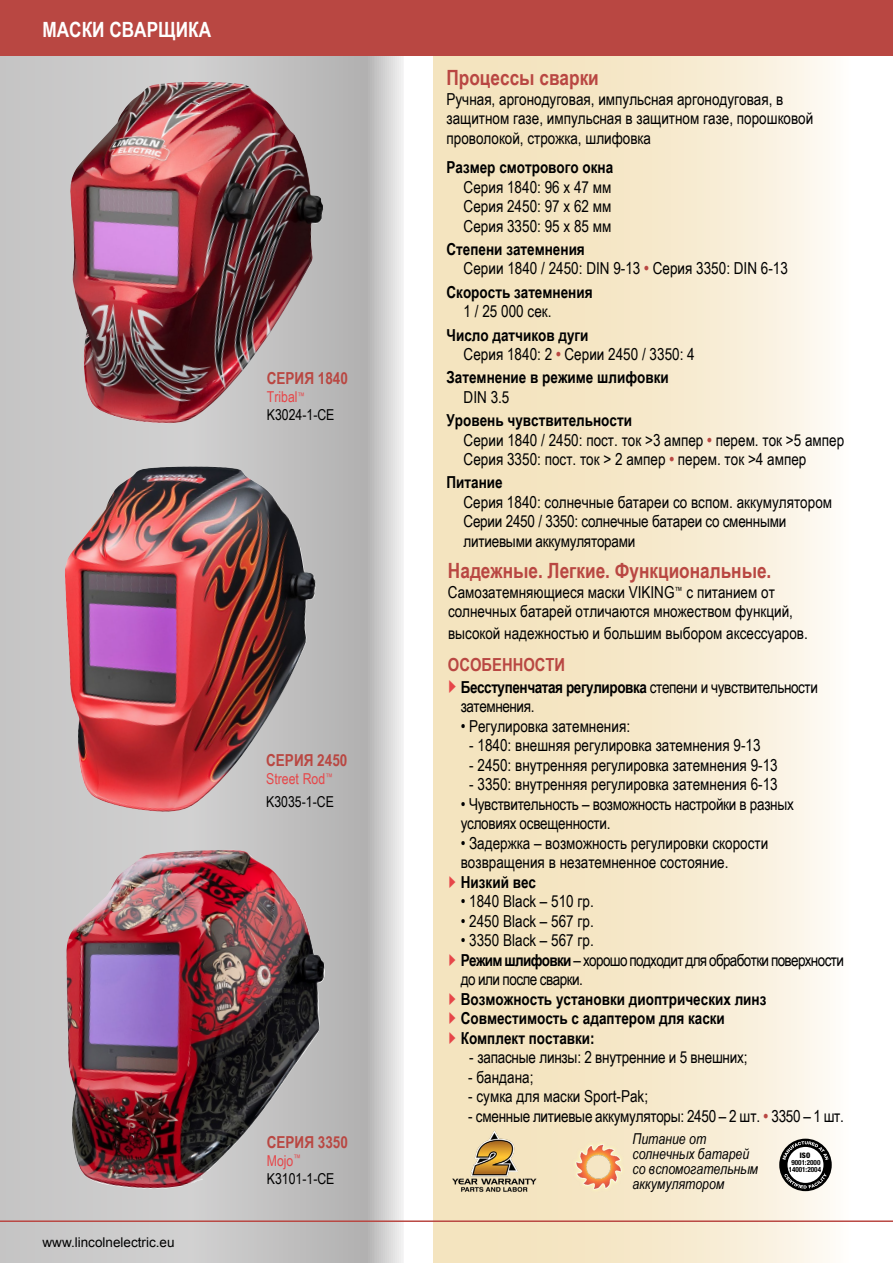
<style>
.page{position:relative;width:893px;height:1263px;background:#fff}
.page>*{position:absolute;margin:0;border:0;box-sizing:border-box;transform-origin:0 0}
.t1{font:700 21px "Arial Narrow";color:#b94742}
.t2{font:700 21px "Arial Narrow";color:#fff}
.t3{font:700 18px "Arial Narrow";color:#b94742}
.t4{font:16.5px/19.5px "Arial Narrow";color:#000}
.t5{font:700 16.5px/19.5px "Arial Narrow";color:#000}
.t6{font:16.5px/19.5px "Arial Narrow";letter-spacing:-.04em;color:#000}
.t7{font:16.5px/19.5px "Arial Narrow";letter-spacing:-.02em;color:#000}
.t8{font:16.5px/19.5px "Arial Narrow";letter-spacing:-.025em;color:#000}
.t9{font:700 16.5px "Arial Narrow";color:#b94742}
.t10{font:italic 15px/15px "Arial Narrow";color:#000}
.t11{font:15px/18px "Arial Narrow";color:#000}
.t12{font:13.5px "Arial";color:#000}
.t13{font:900 condensed 7.5px "Helvetica Neue";color:#000}
.t14{font:700 condensed 7.05px/7.2px "Helvetica Neue";color:#000;text-align:center}
.s1{color:#e64649}
.s2{font-weight:700}
.s3{font-weight:700;color:#b94742}
</style>
<div class="page">
<div style="left:434px;top:38px;width:416px;height:1225px;background:linear-gradient(to right,#f2dfb3,#fcf7ed)"></div>
<svg style="left:0;top:55px;width:404px;height:1208px;background:#c5c4c4"></svg>
<div style="left:0;top:0;width:893px;height:55px;background:#b94742"></div>
<svg style="left:779px;top:1139px;width:53px;height:52px"></svg>
<img style="left:446px;top:1122px;width:103px;height:71px">
<img style="left:567px;top:1136px;width:60px;height:59px">
<img style="left:70px;top:82px;width:253px;height:341px">
<img style="left:65px;top:467px;width:251px;height:345px">
<img style="left:64px;top:850px;width:263px;height:339px">
<hr style="left:0;top:1220px;width:893px;height:2px;background:#b94742">
<svg style="left:449px;top:679px;width:7px;height:14px"></svg>
<svg style="left:449px;top:876px;width:6px;height:12px"></svg>
<svg style="left:449px;top:954px;width:6px;height:12px"></svg>
<svg style="left:449px;top:993px;width:6px;height:12px"></svg>
<svg style="left:449px;top:1012px;width:6px;height:12px"></svg>
<svg style="left:449px;top:1032px;width:6px;height:12px"></svg>
<p class="t2" style="left:43px;top:13px;width:170px">маски сварщика</p>
<p class="t9" style="left:267px;top:366px;width:83px">Серия 1840</p>
<p class="t11" style="left:267px;top:387px;width:69px"><span class="s1">Tribal</span><sup>™<br></sup>K3024-1-CE</p>
<p class="t9" style="left:266px;top:748px;width:83px">Се рия 2450</p>
<p class="t11" style="left:266px;top:766px;width:69px;line-height:23.4px"><span class="s1">Street Rod</span><sup>™<br></sup>K3035-1-CE</p>
<p class="t12" style="left:43px;top:1233px;width:134px">www.lincolnelectric.eu</p>
<p class="t9" style="left:267px;top:1130px;width:83px">Се рия 3350</p>
<p class="t11" style="left:267px;top:1151px;width:69px"><span class="s1">Mojo</span><sup>™<br></sup>K3101-1-CE</p>
<p class="t1" style="left:446px;top:62px;width:154px">Процессы сварки</p>
<p class="t4" style="left:446px;top:89px;width:368px">Ручная, аргонодуговая, импульсная аргонодуговая, в защитном газе, импульсная в защитном газе, порошковой проволокой, строжка, шлифовка</p>
<p class="t5" style="left:446px;top:157px;width:168px">Размер смотрового окна</p>
<p class="t4" style="left:464px;top:176px;width:149px;text-align:justify">Серия 1840: 96 x 47 мм Серия 2450: 97 x 62 мм Серия 3350: 95 x 85 мм</p>
<p class="t4" style="left:464px;top:239px;width:326px;text-indent:-17px"><span class="s2">Степени затемнения<br></span>Серии 1840 / 2450: DIN 9-13 <span class="s3">•</span> Серия 3350: DIN 6-13</p>
<p class="t5" style="left:446px;top:281px;width:148px">Скорость затемнения</p>
<p class="t4" style="left:464px;top:301px;width:89px">1 / 25 000 сек.</p>
<p class="t4" style="left:464px;top:324px;width:233px;text-indent:-17px"><span class="s2">Число датчиков дуги<br></span>Серия 1840: 2 <span class="s3">•</span> Серии 2450 / 3350: 4</p>
<p class="t5" style="left:446px;top:367px;width:224px">Затемнение в режиме шлифовки</p>
<p class="t4" style="left:464px;top:387px;width:47px">DIN 3.5</p>
<p class="t4" style="left:464px;top:410px;width:382px;text-indent:-17px"><span class="s2">Уровень чувствительности<br></span>Серии 1840 / 2450: пост. ток &gt;3 ампер <span class="s3">•</span> перем. ток &gt;5 ампер<br>Серия 3350: пост. ток &gt; 2 ампер <span class="s3">•</span> перем. ток &gt;4 ампер</p>
<p class="t5" style="left:446px;top:472px;width:58px">Питание</p>
<p class="t4" style="left:463px;top:492px;width:370px">Серия 1840: солнечные батареи со вспом. аккумулятором<br>Серии 2450 / 3350: солнечные батареи со сменными литиевыми аккумуляторами</p>
<p class="t1" style="left:448px;top:555px;width:325px">Надежные. Легкие. Функциональные.</p>
<p class="t4" style="left:448px;top:581px;width:347px">Самозатемняющиеся маски Viking<sup>™</sup> с питанием от солнечных батарей отличаются множеством функций,</p>
<p class="t4" style="left:448px;top:622px;width:361px">высокой надежностью и большим выбором аксессуаров.</p>
<p class="t3" style="left:448px;top:651px;width:117px">ОСОБЕННОСТИ</p>
<p class="t8" style="left:461px;top:676px;width:359px"><span class="s2">Бесступенчатая регулировка</span> степени и чувствительности затемнения.</p>
<p class="t4" style="left:461px;top:715px;width:171px">• Регулировка затемнения:</p>
<p class="t4" style="left:469px;top:735px;width:293px">- 1840: внешняя регулировка затемнения 9-13</p>
<p class="t4" style="left:469px;top:754px;width:310px">- 2450: внутренняя регулировка затемнения 9-13</p>
<p class="t4" style="left:469px;top:774px;width:310px">- 3350: внутренняя регулировка затемнения 6-13</p>
<p class="t7" style="left:461px;top:793px;width:335px">• Чувствительность – возможность настройки в разных условиях освещенности.</p>
<p class="t4" style="left:461px;top:832px;width:309px">• Задержка – возможность регулировки скорости возвращения в незатемненное состояние.</p>
<p class="t5" style="left:461px;top:871px;width:77px">Низкий вес</p>
<p class="t4" style="left:461px;top:891px;width:135px">• 1840 Black – 510 гр.</p>
<p class="t4" style="left:461px;top:911px;width:135px">• 2450 Black – 567 гр.</p>
<p class="t6" style="left:461px;top:930px;width:385px">• 3350 Black – 567 гр.<br><span class="s2">Режим шлифовки</span> – хорошо подходит для обработки поверхности до или после сварки.</p>
<p class="t5" style="left:457px;top:988px;width:311px">Возможность установки диоптрических линз<br>Совместимость с адаптером для каски<br>Комплект поставки:</p>
<p class="t4" style="left:469px;top:1047px;width:280px">- запасные линзы: 2 внутренние и 5 внешних;</p>
<p class="t4" style="left:468px;top:1067px;width:67px">- бандана;</p>
<p class="t4" style="left:468px;top:1086px;width:181px">- сумка для маски Sport-Pak;</p>
<p class="t4" style="left:468px;top:1106px;width:377px">- сменные литиевые аккумуляторы: 2450 – 2 шт. <span class="s3">•</span> 3350 – 1 шт.</p>
<p class="t10" style="left:632px;top:1131px;width:127px">Питание от солнечных батарей со вспомогательным аккумулятором</p>
<p class="t13" style="left:800px;top:1150px;width:12px">ISO</p>
<p class="t14" style="left:789px;top:1159px;width:34px">9001:2000<br>14001:2004</p>
</div>
